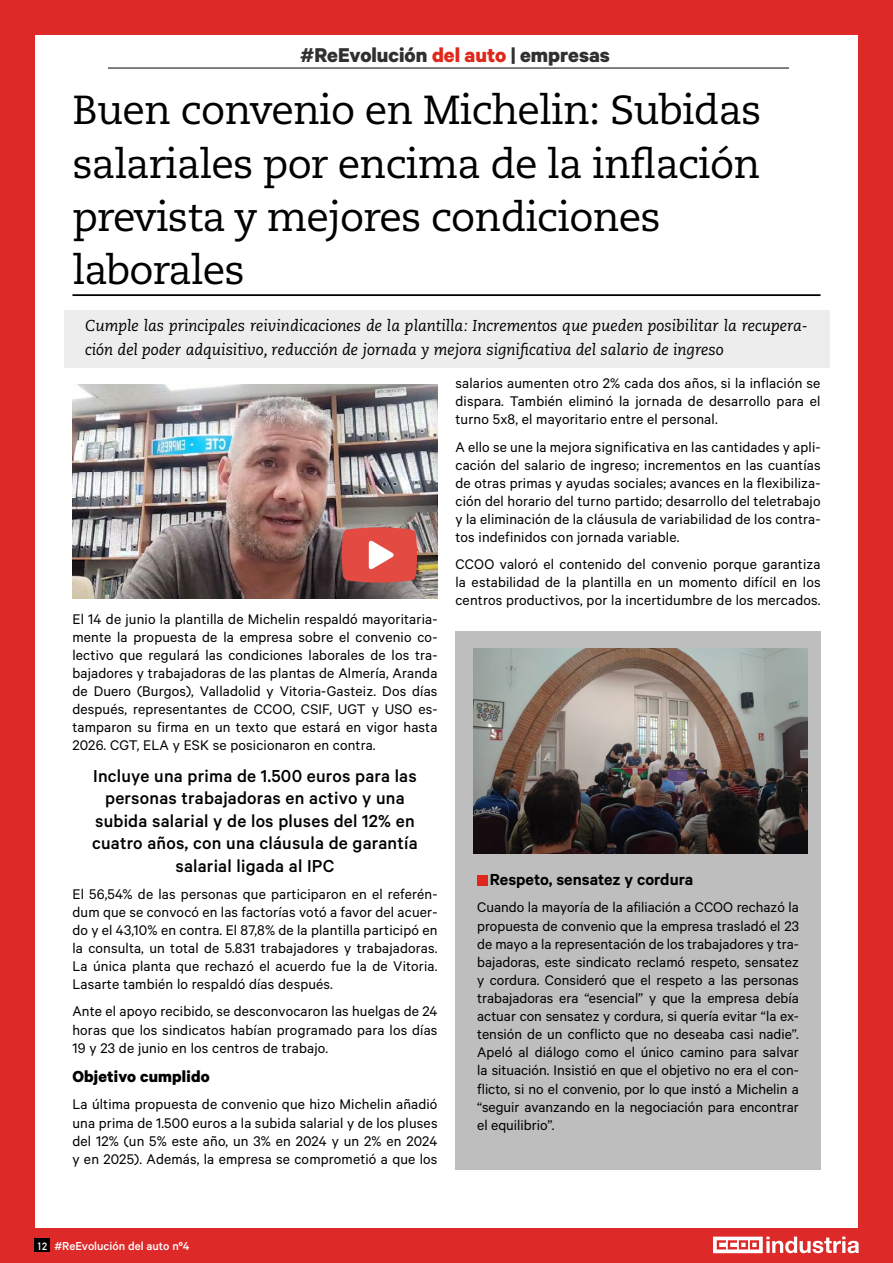
<style>
.page{position:relative;width:893px;height:1263px;background:#fff}
.page>*{position:absolute;margin:0;border:0;box-sizing:border-box;transform-origin:0 0}
.t1{font:40.5px/53.4px "Caecilia LT Pro 55 Roman";letter-spacing:-.02em;color:#000}
.t2{font:700 22.5px "Calibre";color:#303030}
.t3{font:500 19.5px/22.4px "Calibre";letter-spacing:.01em;color:#000;text-align:center}
.t4{font:600 18px "Calibre";color:#000}
.t5{font:700 18px "Calibre";letter-spacing:.01em;color:#000}
.t6{font:15.75px/18.1px "Calibre";letter-spacing:.01em;color:#000;text-align:justify}
.t7{font:italic 15.75px/24px "Caecilia LT Pro 56";color:#000}
.t8{font:500 13.05px "Calibre";color:#fff}
.s1{color:#df271c}
.s2{font-family:"DIN Alternate";font-weight:700;font-size:10.5px}
</style>
<div class="page">
<div style="left:0;top:0;width:893px;height:34px;background:#de2929"></div>
<div style="left:0;top:1229px;width:893px;height:34px;background:#de2929"></div>
<div style="left:0;top:0;width:34px;height:1229px;background:#de2929"></div>
<div style="left:859px;top:0;width:34px;height:1229px;background:#de2929"></div>
<hr style="left:108px;top:68px;width:681px;height:1px;background:#000">
<div style="left:34px;top:1239px;width:16px;height:13px;background:#000"></div>
<svg style="left:713px;top:1236px;width:146px;height:17px"></svg>
<div style="left:64px;top:310px;width:765px;height:58px;background:#ededed"></div>
<hr style="left:72px;top:294px;width:748px;height:2px;background:#000">
<img style="left:72px;top:385px;width:366px;height:213px">
<svg style="left:341px;top:527px;width:76px;height:56px"></svg>
<div style="left:455px;top:631px;width:365px;height:539px;background:#bebebe"></div>
<div style="left:477px;top:875px;width:10px;height:10px;background:#df271c"></div>
<img style="left:473px;top:649px;width:335px;height:204px">
<h2 class="t2" style="left:300px;top:42px;width:311px">#ReEvolución <span class="s1">del auto</span> | empresas</h2>
<h1 class="t1" style="left:72px;top:83px;width:690px">Buen convenio en Michelin: Subidas salariales por encima de la inflación prevista y mejores condiciones laborales</h1>
<p class="t7" style="left:85px;top:313px;width:724px">Cumple las principales reivindicaciones de la plantilla: Incrementos que pueden posibilitar la recupera&shy;ción del poder adquisitivo, reducción de jornada y mejora significativa del salario de ingreso</p>
<p class="t6" style="left:72px;top:609px;width:367px">El 14 de junio la plantilla de Michelin respaldó mayoritaria&shy;mente la propuesta de la empresa sobre el convenio co&shy;lectivo que regulará las condiciones laborales de los tra&shy;bajadores y trabajadoras de las plantas de Almería, Aranda de Duero (Burgos), Valladolid y Vitoria-Gasteiz. Dos días después, representantes de CCOO, CSIF, UGT y USO es&shy;tamparon su firma en un texto que estará en vigor hasta 2026. CGT, ELA y ESK se posicionaron en contra.</p>
<p class="t3" style="left:92px;top:764px;width:327px">Incluye una prima de 1.500 euros para las personas trabajadoras en activo y una subida salarial y de los pluses del 12% en cuatro años, con una cláusula de garantía salarial ligada al IPC</p>
<p class="t6" style="left:72px;top:884px;width:367px">El 56,54% de las personas que participaron en el referén&shy;dum que se convocó en las factorías votó a favor del acuer&shy;do y el 43,10% en contra. El 87,8% de la plantilla participó en la consulta, un total de 5.831 trabajadores y trabajadoras.<br>La única planta que rechazó el acuerdo fue la de Vitoria.<br>Lasarte también lo respaldó días después.</p>
<p class="t6" style="left:72px;top:1002px;width:367px">Ante el apoyo recibido, se desconvocaron las huelgas de 24 horas que los sindicatos habían programado para los días 19 y 23 de junio en los centros de trabajo.</p>
<p class="t5" style="left:72px;top:1066px;width:139px">Objetivo cumplido</p>
<p class="t6" style="left:72px;top:1095px;width:367px">La última propuesta de convenio que hizo Michelin añadió una prima de 1.500 euros a la subida salarial y de los pluses del 12% (un 5% este año, un 3% en 2024 y un 2% en 2024 y en 2025). Además, la empresa se comprometió a que los</p>
<p class="t6" style="left:455px;top:374px;width:366px">salarios aumenten otro 2% cada dos años, si la inflación se dispara. También eliminó la jornada de desarrollo para el turno 5x8, el mayoritario entre el personal.</p>
<p class="t6" style="left:455px;top:437px;width:367px">A ello se une la mejora significativa en las cantidades y apli&shy;cación del salario de ingreso; incrementos en las cuantías de otras primas y ayudas sociales; avances en la flexibiliza&shy;ción del horario del turno partido; desarrollo del teletrabajo y la eliminación de la cláusula de variabilidad de los contra&shy;tos indefinidos con jornada variable.</p>
<p class="t6" style="left:455px;top:555px;width:367px">CCOO valoró el contenido del convenio porque garantiza la estabilidad de la plantilla en un momento difícil en los centros productivos, por la incertidumbre de los mercados.</p>
<p class="t4" style="left:490px;top:869px;width:205px">Respeto, sensatez y cordura</p>
<p class="t6" style="left:477px;top:898px;width:323px">Cuando la mayoría de la afiliación a CCOO rechazó la propuesta de convenio que la empresa trasladó el 23 de mayo a la representación de los trabajadores y tra&shy;bajadoras, este sindicato reclamó respeto, sensatez y cordura. Consideró que el respeto a las personas trabajadoras era “esencial” y que la empresa debía actuar con sensatez y cordura, si quería evitar “la ex&shy;tensión de un conflicto que no deseaba casi nadie”.<br>Apeló al diálogo como el único camino para salvar la situación. Insistió en que el objetivo no era el con&shy;flicto, si no el convenio, por lo que instó a Michelin a “seguir avanzando en la negociación para encontrar el equilibrio”.</p>
<p class="t8" style="left:37px;top:1238px;width:154px"><span class="s2">12</span> #ReEvolución del auto nº4</p>
</div>
